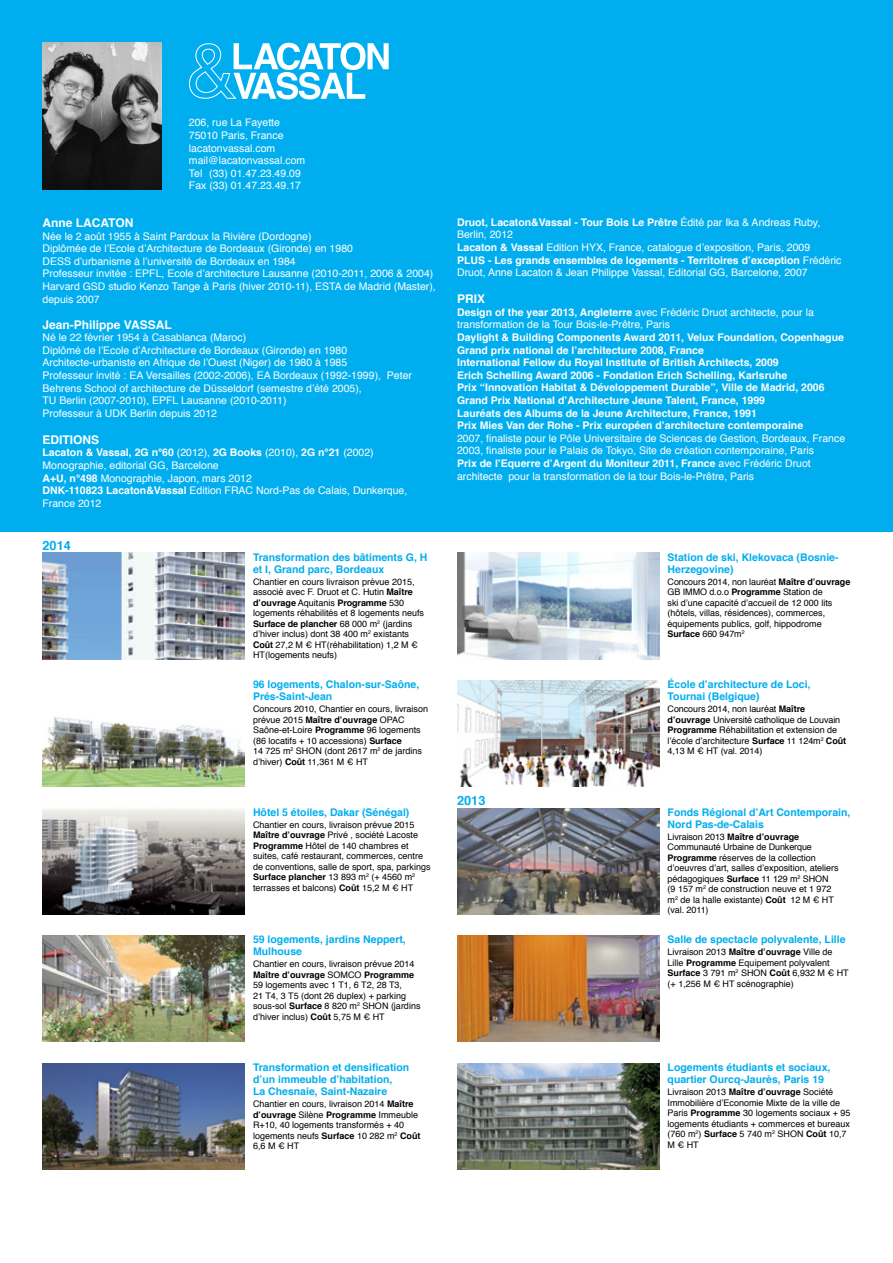
<style>
.page{position:relative;width:893px;height:1263px;background:#fff}
.page>*{position:absolute;margin:0;border:0;box-sizing:border-box;transform-origin:0 0}
.t1{font:700 12.75px "Helvetica";color:#00aeef}
.t2{font:700 12px "Helvetica";color:#fff}
.t3{font:10.5px/12.6px "Helvetica";color:#fff}
.t4{font:700 10.5px/12px "Helvetica";color:#00aeef}
.t5{font:700 10.5px/12.6px "Helvetica";color:#fff}
.t6{font:9px/10.5px "Helvetica";color:#000}
.s1{font-weight:700}
</style>
<div class="page">
<div style="left:0;top:0;width:893px;height:531px;background:#00aeef"></div>
<img style="left:43px;top:43px;width:118px;height:146px">
<img style="left:43px;top:809px;width:201px;height:105px">
<img style="left:43px;top:935px;width:201px;height:107px">
<img style="left:43px;top:717px;width:201px;height:70px">
<img style="left:43px;top:553px;width:201px;height:106px">
<img style="left:457px;top:808px;width:202px;height:106px">
<img style="left:43px;top:1063px;width:201px;height:106px">
<img style="left:457px;top:935px;width:202px;height:107px">
<img style="left:457px;top:1063px;width:202px;height:106px">
<img style="left:457px;top:680px;width:202px;height:107px">
<img style="left:457px;top:553px;width:202px;height:106px">
<svg style="left:189px;top:42px;width:200px;height:57px"></svg>
<p class="t3" style="left:189px;top:117px;width:118px">206, rue La Fayette<br>75010 Paris, France lacatonvassal.com mail@lacatonvassal.com<br>Tel (33) 01.47.23.49.09<br>Fax (33) 01.47.23.49.17</p>
<h2 class="t2" style="left:43px;top:213px;width:92px">Anne LACATON</h2>
<p class="t3" style="left:43px;top:230px;width:395px">Née le 2 août 1955 à Saint Pardoux la Rivière (Dordogne)<br>Diplômée de l’Ecole d’Architecture de Bordeaux (Gironde) en 1980<br>DESS d’urbanisme à l’université de Bordeaux en 1984<br>Professeur invitée : EPFL, Ecole d’architecture Lausanne (2010-2011, 2006 &amp; 2004)<br>Harvard GSD studio Kenzo Tange à Paris (hiver 2010-11), ESTA de Madrid (Master), depuis 2007</p>
<h2 class="t2" style="left:43px;top:315px;width:131px">Jean-Philippe VASSAL</h2>
<p class="t3" style="left:43px;top:332px;width:371px">Né le 22 février 1954 à Casablanca (Maroc)<br>Diplômé de l’Ecole d’Architecture de Bordeaux (Gironde) en 1980<br>Architecte-urbaniste en Afrique de l’Ouest (Niger) de 1980 à 1985<br>Professeur invité : EA Versailles (2002-2006), EA Bordeaux (1992-1999), Peter Behrens School of architecture de Düsseldorf (semestre d’été 2005),<br>TU Berlin (2007-2010), EPFL Lausanne (2010-2011)<br>Professeur à UDK Berlin depuis 2012</p>
<h2 class="t2" style="left:43px;top:430px;width:58px">EDITIONS</h2>
<p class="t3" style="left:43px;top:447px;width:366px"><span class="s1">Lacaton &amp; Vassal, 2G n°60</span> (2012), <span class="s1">2G Books</span> (2010), <span class="s1">2G n°21</span> (2002)<br>Monographie, editorial GG, Barcelone<br><span class="s1">A+U, n°498</span> Monographie, Japon, mars 2012<br><span class="s1">DNK-110823 Lacaton&amp;Vassal</span> Edition FRAC Nord-Pas de Calais, Dunkerque, France 2012</p>
<h1 class="t1" style="left:43px;top:535px;width:30px">2014</h1>
<p class="t4" style="left:253px;top:551px;width:176px">Transformation des bâtiments G, H et I, Grand parc, Bordeaux</p>
<p class="t6" style="left:253px;top:576px;width:173px">Chantier en cours livraison prévue 2015, associé avec F. Druot et C. Hutin <span class="s1">Maître d’ouvrage</span> Aquitanis <span class="s1">Programme</span> 530 logements réhabilités et 8 logements neufs <span class="s1">Surface de plancher</span> 68 000 m<sup>2</sup> (jardins d’hiver inclus) dont 38 400 m<sup>2</sup> existants <span class="s1">Coût</span> 27,2 M € HT(réhabilitation) 1,2 M € HT(logements neufs)</p>
<p class="t4" style="left:253px;top:679px;width:168px">96 logements, Chalon-sur-Saône,<br>Prés-Saint-Jean</p>
<p class="t6" style="left:253px;top:704px;width:177px">Concours 2010, Chantier en cours, livraison prévue 2015 <span class="s1">Maître d’ouvrage</span> OPAC Saône-et-Loire <span class="s1">Programme</span> 96 logements (86 locatifs + 10 accessions) <span class="s1">Surface<br></span>14 725 m<sup>2</sup> SHON (dont 2617 m<sup>2</sup> de jardins d’hiver) <span class="s1">Coût</span> 11,361 M € HT</p>
<p class="t4" style="left:253px;top:806px;width:158px">Hôtel 5 étoiles, Dakar (Sénégal)</p>
<p class="t6" style="left:253px;top:820px;width:179px">Chantier en cours, livraison prévue 2015<br><span class="s1">Maître d’ouvrage</span> Privé , société Lacoste <span class="s1">Programme</span> Hôtel de 140 chambres et suites, café restaurant, commerces, centre de conventions, salle de sport, spa, parkings <span class="s1">Surface plancher</span> 13 893 m<sup>2</sup> (+ 4560 m<sup>2 </sup>terrasses et balcons) <span class="s1">Coût</span> 15,2 M € HT</p>
<p class="t4" style="left:253px;top:934px;width:154px">59 logements, jardins Neppert,<br>Mulhouse</p>
<p class="t6" style="left:253px;top:959px;width:169px">Chantier en cours, livraison prévue 2014<br><span class="s1">Maître d’ouvrage</span> SOMCO <span class="s1">Programme </span>59 logements avec 1 T1, 6 T2, 28 T3,<br>21 T4, 3 T5 (dont 26 duplex) + parking sous-sol <span class="s1">Surface</span> 8 820 m<sup>2</sup> SHON (jardins d’hiver inclus) <span class="s1">Coût</span> 5,75 M € HT</p>
<p class="t4" style="left:253px;top:1061px;width:158px">Transformation et densification d’un immeuble d’habitation,<br>La Chesnaie, Saint-Nazaire</p>
<p class="t6" style="left:253px;top:1099px;width:169px">Chantier en cours, livraison 2014 <span class="s1">Maître d’ouvrage</span> Silène <span class="s1">Programme</span> Immeuble<br>R+10, 40 logements transformés + 40 logements neufs <span class="s1">Surface</span> 10 282 m<sup>2</sup> <span class="s1">Coût<br></span>6,6 M € HT</p>
<p class="t3" style="left:457px;top:216px;width:386px"><span class="s1">Druot, Lacaton&amp;Vassal - Tour Bois Le Prêtre</span> Édité par Ika &amp; Andreas Ruby, Berlin, 2012<br><span class="s1">Lacaton &amp; Vassal</span> Edition HYX, France, catalogue d’exposition, Paris, 2009<br><span class="s1">PLUS - Les grands ensembles de logements - Territoires d’exception</span> Frédéric Druot, Anne Lacaton &amp; Jean Philippe Vassal, Editorial GG, Barcelone, 2007</p>
<h2 class="t2" style="left:457px;top:289px;width:30px">PRIX</h2>
<p class="t3" style="left:457px;top:306px;width:358px"><span class="s1">Design of the year 2013, Angleterre</span> avec Frédéric Druot architecte, pour la transformation de la Tour Bois-le-Prêtre, Paris</p>
<p class="t5" style="left:457px;top:331px;width:388px">Daylight &amp; Building Components Award 2011, Velux Foundation, Copenhague Grand prix national de l’architecture 2008, France<br>International Fellow du Royal Institute of British Architects, 2009<br>Erich Schelling Award 2006 - Fondation Erich Schelling, Karlsruhe<br>Prix “Innovation Habitat &amp; Développement Durable”, Ville de Madrid, 2006<br>Grand Prix National d’Architecture Jeune Talent, France, 1999<br>Lauréats des Albums de la Jeune Architecture, France, 1991<br>Prix Mies Van der Rohe - Prix européen d’architecture contemporaine</p>
<p class="t3" style="left:457px;top:432px;width:390px">2007, finaliste pour le Pôle Universitaire de Sciences de Gestion, Bordeaux, France 2003, finaliste pour le Palais de Tokyo, Site de création contemporaine, Paris<br><span class="s1">Prix de l’Equerre d’Argent du Moniteur 2011, France</span> avec Frédéric Druot architecte pour la transformation de la tour Bois-le-Prêtre, Paris</p>
<p class="t4" style="left:668px;top:551px;width:172px">Station de ski, Klekovaca (Bosnie-<br>Herzegovine)</p>
<p class="t6" style="left:668px;top:576px;width:184px">Concours 2014, non lauréat <span class="s1">Maître d’ouvrage </span>GB IMMO d.o.o <span class="s1">Programme</span> Station de<br>ski d’une capacité d’accueil de 12 000 lits (hôtels, villas, résidences), commerces, équipements publics, golf, hippodrome <span class="s1">Surface</span> 660 947m<sup>2</sup></p>
<h1 class="t1" style="left:457px;top:790px;width:30px">2013</h1>
<p class="t4" style="left:668px;top:679px;width:144px">École d’architecture de Loci,<br>Tournai (Belgique)</p>
<p class="t6" style="left:668px;top:704px;width:180px">Concours 2014, non lauréat <span class="s1">Maître d’ouvrage</span> Université catholique de Louvain <span class="s1">Programme</span> Réhabilitation et extension de l’école d’architecture <span class="s1">Surface</span> 11 124m<sup>2</sup> <span class="s1">Coût </span>4,13 M € HT (val. 2014)</p>
<p class="t4" style="left:668px;top:806px;width:184px">Fonds Régional d’Art Contemporain,<br>Nord Pas-de-Calais</p>
<p class="t6" style="left:668px;top:832px;width:173px">Livraison 2013 <span class="s1">Maître d’ouvrage </span>Communauté Urbaine de Dunkerque <span class="s1">Programme</span> réserves de la collection d’oeuvres d’art, salles d’exposition, ateliers pédagogiques <span class="s1">Surface</span> 11 129 m<sup>2</sup> SHON (9 157 m<sup>2</sup> de construction neuve et 1 972 m<sup>2</sup> de la halle existante) <span class="s1">Coût</span> 12 M € HT (val. 2011)</p>
<p class="t4" style="left:668px;top:934px;width:180px">Salle de spectacle polyvalente, Lille</p>
<p class="t6" style="left:668px;top:947px;width:183px">Livraison 2013 <span class="s1">Maître d’ouvrage</span> Ville de Lille <span class="s1">Programme</span> Equipement polyvalent <span class="s1">Surface</span> 3 791 m<sup>2</sup> SHON <span class="s1">Coût</span> 6,932 M € HT (+ 1,256 M € HT scénographie)</p>
<p class="t4" style="left:668px;top:1061px;width:164px">Logements étudiants et sociaux, quartier Ourcq-Jaurès, Paris 19</p>
<p class="t6" style="left:668px;top:1087px;width:184px">Livraison 2013 <span class="s1">Maître d’ouvrage</span> Société Immobilière d’Economie Mixte de la ville de Paris <span class="s1">Programme</span> 30 logements sociaux + 95 logements étudiants + commerces et bureaux (760 m<sup>2</sup>) <span class="s1">Surface</span> 5 740 m<sup>2</sup> SHON <span class="s1">Coût</span> 10,7<br>M € HT</p>
</div>
